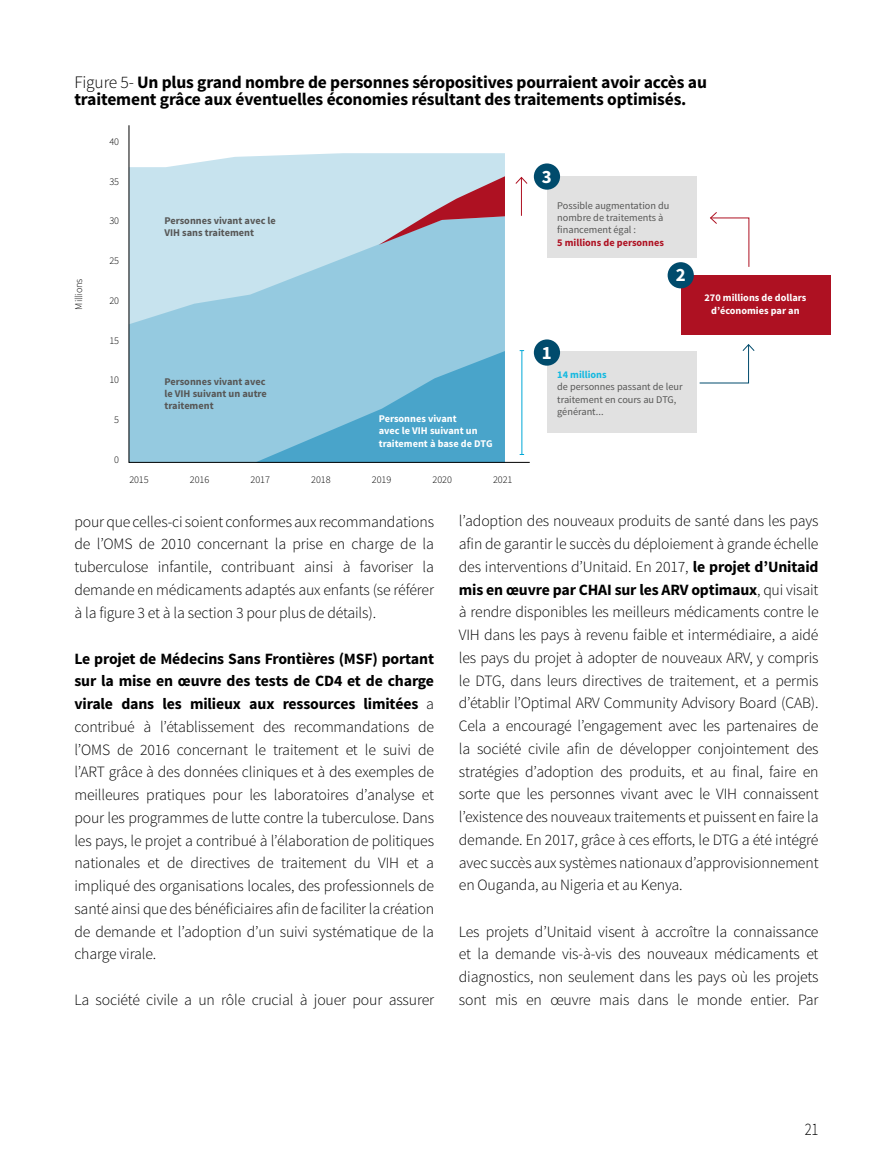
<style>
.page{position:relative;width:893px;height:1166px;background:#fff}
.page>*{position:absolute;margin:0;border:0;box-sizing:border-box;transform-origin:0 0}
.t1{font:700 18.9px "Source Sans Pro";color:#fff}
.t2{font:700 17.5px/17.5px "Source Sans Pro";letter-spacing:-.01em;color:#000}
.t3{font:300 17.5px "Source Sans Pro";color:#000;scale:.84 1}
.t4{font:300 15.75px/22.8px "Source Sans Pro";letter-spacing:-.01em;color:#000;text-align:justify}
.t5{font:10.33px/12.2px "Source Sans Pro";color:#575756}
.t6{font:700 10.33px/12.2px "Source Sans Pro";color:#fff}
.t7{font:700 10.33px/12.2px "Source Sans Pro";color:#575756}
.t8{font:300 10.33px "Source Sans Pro";letter-spacing:-.01em;color:#000}
.t9{font:700 10.33px "Source Sans Pro";color:#ae1122}
.t10{font:700 10.33px "Source Sans Pro";color:#15b9e0}
.s1{font-weight:300}
.s2{font-weight:700}
</style>
<div class="page">
<svg style="left:129px;top:125px;width:401px;height:338px;background:#abd1e2"></svg>
<div style="left:547px;top:351px;width:150px;height:81px;background:#e1e1e1"></div>
<div style="left:547px;top:177px;width:150px;height:81px;background:#e1e1e1"></div>
<div style="left:681px;top:275px;width:150px;height:60px;background:#ae1122"></div>
<div style="left:534px;top:339px;width:26px;height:27px;background:#004b6c;border-radius:50%"></div>
<div style="left:534px;top:163px;width:26px;height:27px;background:#004b6c;border-radius:50%"></div>
<div style="left:668px;top:262px;width:26px;height:26px;background:#004b6c;border-radius:50%"></div>
<svg style="left:710px;top:212px;width:40px;height:55px"></svg>
<hr style="left:521px;top:177px;width:1px;height:39px;background:#ae1122">
<svg style="left:515px;top:176px;width:13px;height:9px"></svg>
<svg style="left:699px;top:344px;width:56px;height:40px"></svg>
<hr style="left:521px;top:351px;width:1px;height:104px;background:#00a8d7">
<p class="t2" style="left:74px;top:74px;width:634px"><span class="s1">Figure 5-</span> Un plus grand nombre de personnes séropositives pourraient avoir accès au traitement grâce aux éventuelles économies résultant des traitements optimisés.</p>
<p class="t8" style="left:72px;top:309px;width:33px;rotate:-90deg">Millions</p>
<p class="t8" style="left:109px;top:135px;width:11px">40</p>
<p class="t8" style="left:109px;top:175px;width:11px">35</p>
<p class="t8" style="left:109px;top:215px;width:11px">30</p>
<p class="t8" style="left:109px;top:254px;width:11px">25</p>
<p class="t8" style="left:109px;top:294px;width:11px">20</p>
<p class="t8" style="left:109px;top:334px;width:11px">15</p>
<p class="t8" style="left:109px;top:373px;width:11px">10</p>
<p class="t8" style="left:114px;top:413px;width:6px">5</p>
<p class="t8" style="left:114px;top:453px;width:6px">0</p>
<p class="t7" style="left:164px;top:215px;width:113px">Personnes vivant avec le<br>VIH sans traitement</p>
<p class="t7" style="left:164px;top:376px;width:104px">Personnes vivant avec le VIH suivant un autre traitement</p>
<p class="t6" style="left:379px;top:413px;width:115px">Personnes vivant<br>avec le VIH suivant un traitement à base de DTG</p>
<p class="t8" style="left:129px;top:473px;width:21px">2015</p>
<p class="t8" style="left:190px;top:473px;width:21px">2016</p>
<p class="t8" style="left:251px;top:473px;width:21px">2017</p>
<p class="t8" style="left:311px;top:473px;width:21px">2018</p>
<p class="t8" style="left:372px;top:473px;width:21px">2019</p>
<p class="t8" style="left:433px;top:473px;width:21px">2020</p>
<p class="t8" style="left:493px;top:473px;width:21px">2021</p>
<p class="t1" style="left:542px;top:164px;width:11px">3</p>
<p class="t5" style="left:557px;top:199px;width:114px">Possible augmentation du nombre de traitements à financement égal :</p>
<p class="t9" style="left:557px;top:236px;width:108px">5 millions de personnes</p>
<p class="t1" style="left:542px;top:340px;width:11px">1</p>
<p class="t1" style="left:676px;top:263px;width:11px">2</p>
<p class="t10" style="left:557px;top:368px;width:51px">14 millions</p>
<p class="t5" style="left:557px;top:381px;width:127px">de personnes passant de leur traitement en cours au DTG, générant...</p>
<p class="t6" style="left:704px;top:292px;width:103px;text-align:center">270 millions de dollars d’économies par an</p>
<p class="t4" style="left:74px;top:510px;width:361px">pour que celles-ci soient conformes aux recommandations de l’OMS de 2010 concernant la prise en charge de la tuberculose infantile, contribuant ainsi à favoriser la demande en médicaments adaptés aux enfants (se référer à la figure 3 et à la section 3 pour plus de détails).</p>
<p class="t4" style="left:74px;top:647px;width:361px"><span class="s2">Le projet de Médecins Sans Frontières (MSF) portant sur la mise en œuvre des tests de CD4 et de charge virale dans les milieux aux ressources limitées</span> a contribué à l’établissement des recommandations de l’OMS de 2016 concernant le traitement et le suivi de l’ART grâce à des données cliniques et à des exemples de meilleures pratiques pour les laboratoires d’analyse et pour les programmes de lutte contre la tuberculose. Dans les pays, le projet a contribué à l’élaboration de politiques nationales et de directives de traitement du VIH et a impliqué des organisations locales, des professionnels de santé ainsi que des bénéficiaires afin de faciliter la création de demande et l’adoption d’un suivi systématique de la charge virale.</p>
<p class="t4" style="left:74px;top:989px;width:361px">La société civile a un rôle crucial à jouer pour assurer</p>
<p class="t4" style="left:459px;top:510px;width:361px">l’adoption des nouveaux produits de santé dans les pays afin de garantir le succès du déploiement à grande échelle des interventions d’Unitaid. En 2017, <span class="s2">le projet d’Unitaid mis en œuvre par CHAI sur les ARV optimaux</span>, qui visait à rendre disponibles les meilleurs médicaments contre le VIH dans les pays à revenu faible et intermédiaire, a aidé les pays du projet à adopter de nouveaux ARV, y compris le DTG, dans leurs directives de traitement, et a permis d’établir l’Optimal ARV Community Advisory Board (CAB).<br>Cela a encouragé l’engagement avec les partenaires de la société civile afin de développer conjointement des stratégies d’adoption des produits, et au final, faire en sorte que les personnes vivant avec le VIH connaissent l’existence des nouveaux traitements et puissent en faire la demande. En 2017, grâce à ces efforts, le DTG a été intégré avec succès aux systèmes nationaux d’approvisionnement en Ouganda, au Nigeria et au Kenya.</p>
<p class="t4" style="left:459px;top:920px;width:361px">Les projets d’Unitaid visent à accroître la connaissance et la demande vis-à-vis des nouveaux médicaments et diagnostics, non seulement dans les pays où les projets sont mis en œuvre mais dans le monde entier. Par</p>
<p class="t3" style="left:805px;top:1119px;width:18px">21</p>
</div>
